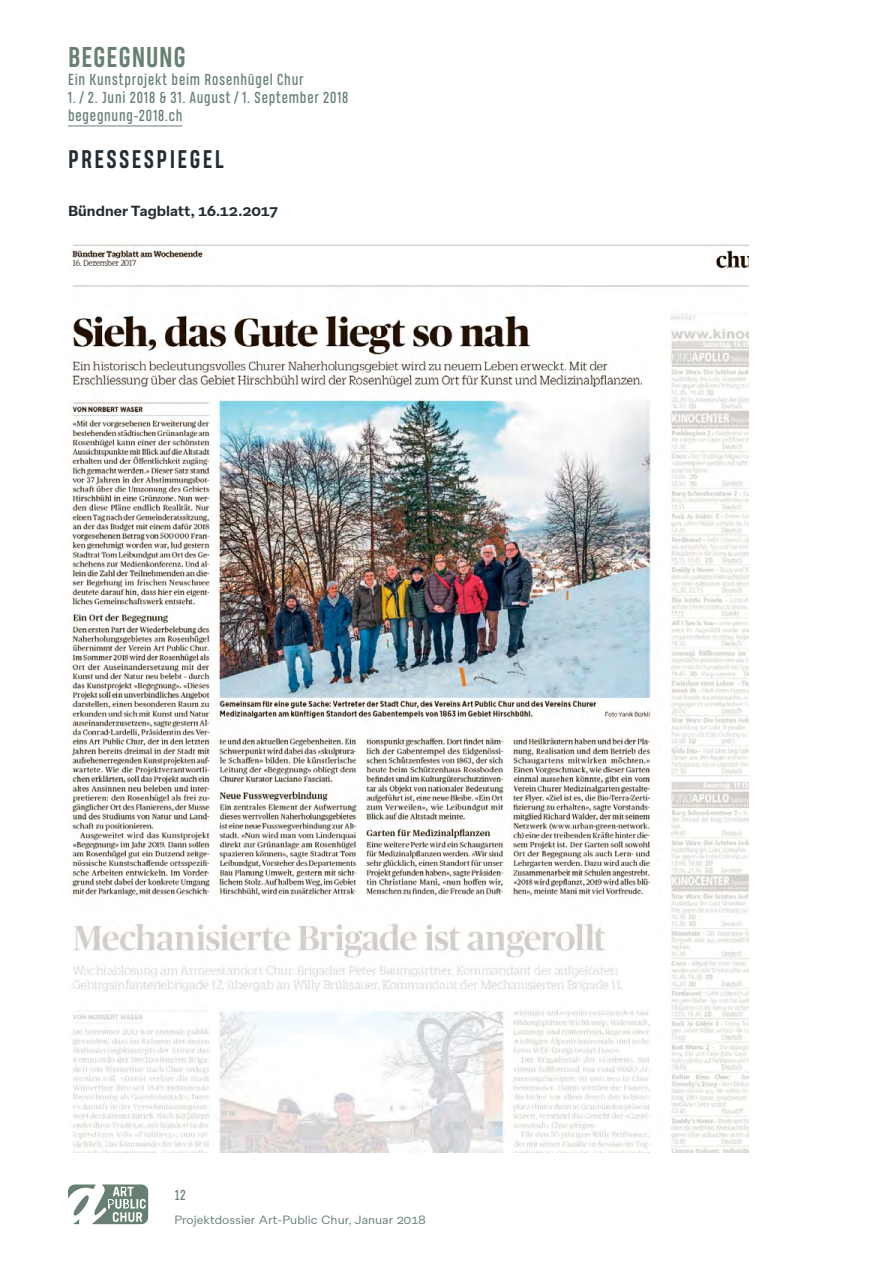
<style>
.page{position:relative;width:893px;height:1263px;background:#fff}
.page>*{position:absolute;margin:0;border:0;box-sizing:border-box;transform-origin:0 0}
.t1{font:700 27px "Heading Pro";letter-spacing:.045em;color:#678072}
.t2{font:700 24px "Heading Pro";letter-spacing:.1em;color:#222c34}
.t3{font:15px/18px "Heading Pro";letter-spacing:.055em;color:#678072}
.t4{font:600 14.7px "Quarion";letter-spacing:.005em;color:#222c34}
.t5{font:13.5px "Heading Pro";color:#678072}
.t6{font:12px "Quarion";letter-spacing:.005em;color:#678072}
</style>
<div class="page">
<hr style="left:68px;top:125px;width:114px;height:1px;background:#678072">
<img style="left:70px;top:244px;width:678px;height:908px">
<svg style="left:68px;top:1184px;width:80px;height:40px"></svg>
<h1 class="t1" style="left:68px;top:41px;width:119px">BEGEGNUNG</h1>
<p class="t3" style="left:68px;top:73px;width:237px">Ein Kunstprojekt beim Rosenhügel Chur</p>
<p class="t3" style="left:68px;top:91px;width:282px">1. / 2. Juni 2018 &amp; 31. August / 1. September 2018 begegnung-2018.ch</p>
<h2 class="t2" style="left:68px;top:145px;width:157px">PRESSESPIEGEL</h2>
<p class="t4" style="left:68px;top:202px;width:212px">Bündner Tagblatt, 16.12.2017</p>
<p class="t5" style="left:174px;top:1187px;width:13px">12</p>
<p class="t6" style="left:174px;top:1213px;width:253px">Projektdossier Art-Public Chur, Januar 2018</p>
</div>
